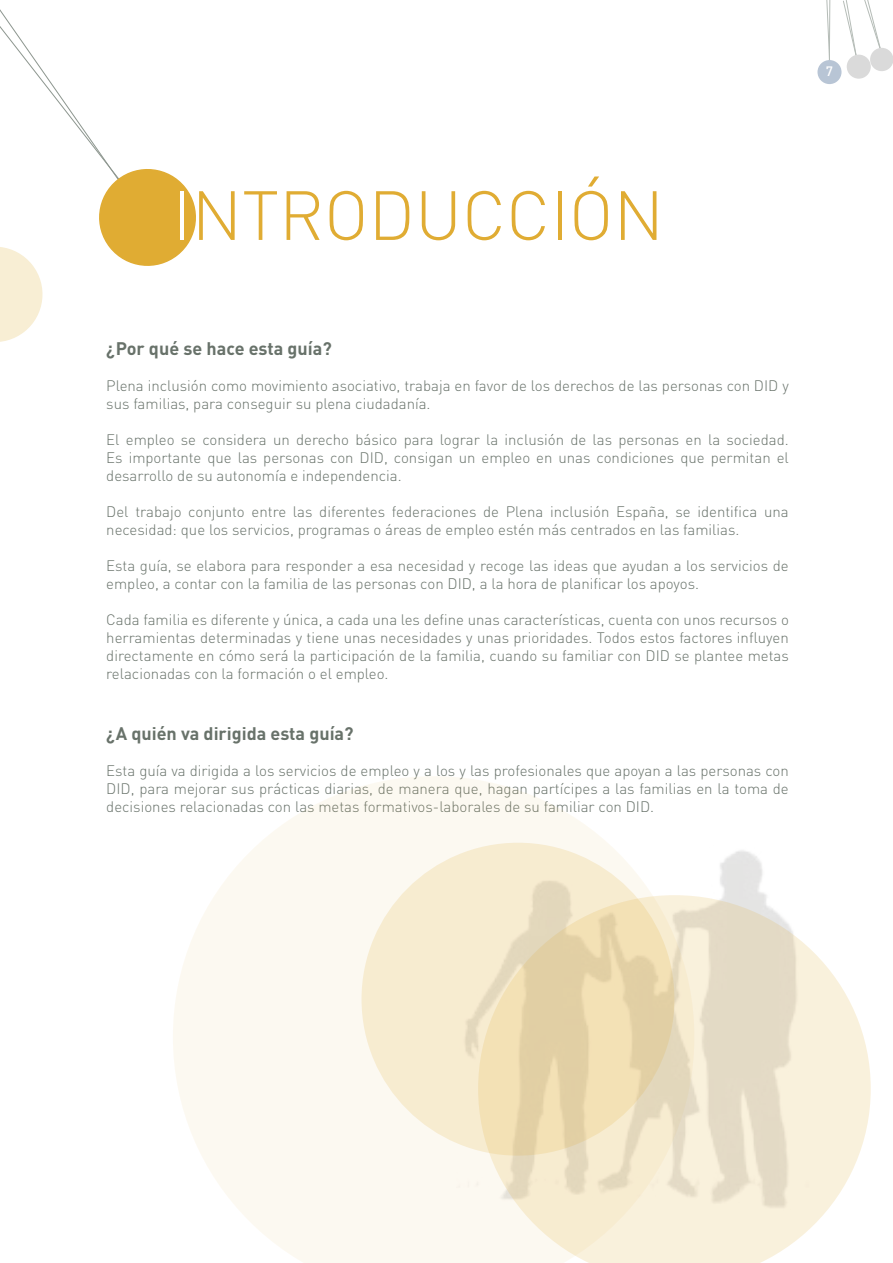
<style>
.page{position:relative;width:893px;height:1263px;background:#fff}
.page>*{position:absolute;margin:0;border:0;box-sizing:border-box;transform-origin:0 0}
.t1{font:300 68.4px "DIN";color:#e0ac33}
.t2{font:700 18px "DIN";color:#68726a}
.t3{font:300 15px/18px "DIN";color:#68726a}
.t4{font:500 13.5px "DIN";color:#fff}
.s1{color:#fff}
</style>
<div class="page">
<svg style="left:826px;top:0;width:4px;height:60px"></svg>
<div style="left:817px;top:60px;width:25px;height:24px;background:#b8c5d5;border-radius:50%"></div>
<svg style="left:864px;top:0;width:17px;height:50px"></svg>
<svg style="left:843px;top:0;width:15px;height:61px"></svg>
<div style="left:847px;top:55px;width:24px;height:24px;background:#dadada;border-radius:50%"></div>
<div style="left:870px;top:48px;width:23px;height:23px;background:#dadada;border-radius:50%"></div>
<svg style="left:0;top:9px;width:196px;height:333px"></svg>
<img style="left:720px;top:850px;width:46px;height:45px">
<svg style="left:173px;top:776px;width:479px;height:487px;fill:#fcf9f1"></svg>
<svg style="left:478px;top:895px;width:393px;height:368px"></svg>
<svg style="left:361px;top:843px;width:313px;height:312px;background:#f0e1be"></svg>
<h1 class="t1" style="left:173px;top:169px;width:493px"><span class="s1">I</span>NTRODUCCIÓN</h1>
<p class="t4" style="left:826px;top:62px;width:9px">7</p>
<p class="t2" style="left:106px;top:336px;width:227px">¿Por qué se hace esta guía?</p>
<p class="t3" style="left:106px;top:376px;width:684px">Plena inclusión como movimiento asociativo, trabaja en favor de los derechos de las personas con DID y sus familias, para conseguir su plena ciudadanía.</p>
<p class="t3" style="left:106px;top:430px;width:684px;text-align:justify">El empleo se considera un derecho básico para lograr la inclusión de las personas en la sociedad.<br>Es importante que las personas con DID, consigan un empleo en unas condiciones que permitan el desarrollo de su autonomía e independencia.</p>
<p class="t3" style="left:106px;top:502px;width:684px">Del trabajo conjunto entre las diferentes federaciones de Plena inclusión España, se identifica una necesidad: que los servicios, programas o áreas de empleo estén más centrados en las familias.</p>
<p class="t3" style="left:106px;top:556px;width:684px">Esta guía, se elabora para responder a esa necesidad y recoge las ideas que ayudan a los servicios de empleo, a contar con la familia de las personas con DID, a la hora de planificar los apoyos.</p>
<p class="t3" style="left:106px;top:610px;width:684px;text-align:justify">Cada familia es diferente y única, a cada una les define unas características, cuenta con unos recursos o herramientas determinadas y tiene unas necesidades y unas prioridades. Todos estos factores influyen directamente en cómo será la participación de la familia, cuando su familiar con DID se plantee metas relacionadas con la formación o el empleo.</p>
<p class="t2" style="left:106px;top:721px;width:249px">¿A quién va dirigida esta guía?</p>
<p class="t3" style="left:106px;top:761px;width:684px;text-align:justify">Esta guía va dirigida a los servicios de empleo y a los y las profesionales que apoyan a las personas con DID, para mejorar sus prácticas diarias, de manera que, hagan partícipes a las familias en la toma de decisiones relacionadas con las metas formativos-laborales de su familiar con DID.</p>
</div>
